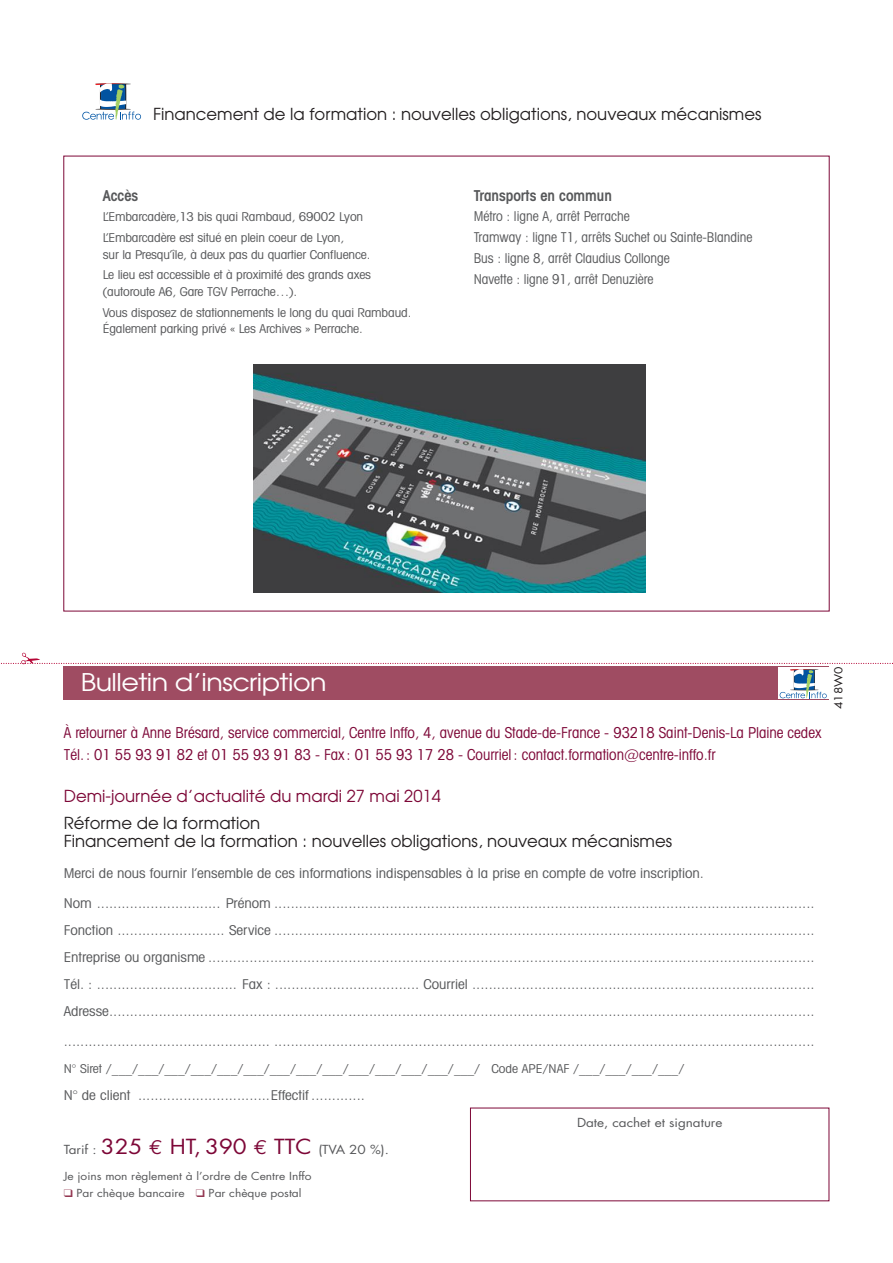
<style>
.page{position:relative;width:893px;height:1263px;background:#fff}
.page>*{position:absolute;margin:0;border:0;box-sizing:border-box;transform-origin:0 0}
.t1{font:24.3px "Avant Garde";letter-spacing:-.02em;color:#fff;scale:1.11 1}
.Titre_session{font:16.5px/18px "Avant Garde";color:#231f20}
.Titre_session-2{font:16.5px "Avant Garde";color:#7d0737}
.texte_programme{font:condensed 15px "Avant Garde IT Cby BT";color:#7d0737}
.t2{font:600 condensed 15px "Avant Garde IT Cby BT";color:#57585a}
.texte_programme-2{font:condensed 13.5px "Avant Garde IT Cby BT";color:#57585a;scale:1.11 1}
.texte_programme-3{font:condensed 13.5px "Avant Garde IT Cby BT";color:#57585a}
.texte_programme-4{font:condensed 12.15px/16.5px "Avant Garde IT Cby BT";letter-spacing:-.01em;color:#57585a;scale:1.11 1}
.texte_programme-5{font:12.15px "Futura";color:#57585a;scale:1.11 1}
.texte_programme-6{font:10.8px "Futura";color:#57585a;scale:1.11 1}
.texte_programme-7{font:10.8px "Futura";color:#231f20;scale:1.11 1}
.s1{font-size:20.25px;color:#7d0737}
.s2{font-family:"Euro Mono";font-size:20.25px;color:#7d0737}
.s3{color:#943852}
</style>
<div class="page">
<div style="left:64px;top:666px;width:765px;height:33px;background:#9f4c62"></div>
<svg style="left:778px;top:698px;width:50px;height:1px"></svg>
<svg style="left:1px;top:653px;width:892px;height:45px"></svg>
<svg style="left:82px;top:83px;width:59px;height:37px"></svg>
<img style="left:253px;top:364px;width:392px;height:228px">
<p class="Titre_session" style="left:153px;top:105px;width:610px">Financement de la formation : nouvelles obligations, nouveaux mécanismes</p>
<p class="t2" style="left:103px;top:186px;width:37px">Accès</p>
<p class="texte_programme-4" style="left:103px;top:209px;width:236px">L’Embarcadère,13 bis quai Rambaud, 69002 Lyon</p>
<p class="texte_programme-4" style="left:103px;top:230px;width:243px">L’Embarcadère est situé en plein coeur de Lyon,<br>sur la Presqu’île, à deux pas du quartier Confluence.</p>
<p class="texte_programme-4" style="left:103px;top:267px;width:243px">Le lieu est accessible et à proximité des grands axes (autoroute A6, Gare TGV Perrache…).</p>
<p class="texte_programme-4" style="left:103px;top:304px;width:279px">Vous disposez de stationnements le long du quai Rambaud.<br>Également parking privé « Les Archives » Perrache.</p>
<p class="t2" style="left:474px;top:186px;width:140px">Transports en commun</p>
<p class="texte_programme-3" style="left:474px;top:208px;width:157px">Métro : ligne A, arrêt Perrache</p>
<p class="texte_programme-3" style="left:474px;top:229px;width:280px">Tramway : ligne T1, arrêts Suchet ou Sainte-Blandine</p>
<p class="texte_programme-3" style="left:474px;top:250px;width:198px">Bus : ligne 8, arrêt Claudius Collonge</p>
<p class="texte_programme-3" style="left:474px;top:271px;width:181px">Navette : ligne 91, arrêt Denuzière</p>
<p class="t1" style="left:81px;top:667px;width:223px">Bulletin d’inscription</p>
<p class="texte_programme-7" style="left:831px;top:709px;width:40px;rotate:-90deg">418W0</p>
<p class="texte_programme" style="left:64px;top:723px;width:759px">À retourner à Anne Brésard, service commercial, Centre Inffo, 4, avenue du Stade-de-France - 93218 Saint-Denis-La Plaine cedex</p>
<p class="texte_programme" style="left:64px;top:745px;width:653px">Tél.: 01 55 93 91 82 et 01 55 93 91 83 - Fax : 01 55 93 17 28 - Courriel: contact.formation@centre-inffo.fr</p>
<p class="Titre_session-2" style="left:64px;top:786px;width:378px">Demi-journée d’actualité du mardi 27 mai 2014</p>
<p class="Titre_session" style="left:64px;top:813px;width:610px">Réforme de la formation<br>Financement de la formation : nouvelles obligations, nouveaux mécanismes</p>
<p class="texte_programme-2" style="left:64px;top:864px;width:578px">Merci de nous fournir l’ensemble de ces informations indispensables à la prise en compte de votre inscription.</p>
<p class="texte_programme-2" style="left:64px;top:894px;width:678px">Nom .............................. Prénom ...................................................................................................................................</p>
<p class="texte_programme-2" style="left:64px;top:921px;width:678px">Fonction .......................... Service ...................................................................................................................................</p>
<p class="texte_programme-2" style="left:64px;top:948px;width:678px">Entreprise ou organisme ...................................................................................................................................................</p>
<p class="texte_programme-2" style="left:64px;top:975px;width:678px">Tél. : .................................. Fax : ................................... Courriel ...................................................................................</p>
<p class="texte_programme-2" style="left:64px;top:1002px;width:678px">Adresse...........................................................................................................................................................................</p>
<p class="texte_programme-2" style="left:64px;top:1032px;width:678px">.................................................. ...................................................................................................................................</p>
<p class="texte_programme-4" style="left:64px;top:1060px;width:561px">N° Siret /___/___/___/___/___/___/___/___/___/___/___/___/___/___/ Code APE/NAF /___/___/___/___/</p>
<p class="texte_programme-2" style="left:64px;top:1086px;width:273px">N° de client ................................Effectif .............</p>
<p class="texte_programme-5" style="left:64px;top:1141px;width:294px">Tarif : <span class="s1">325</span> <span class="s2">e</span> <span class="s1">HT, 390</span> <span class="s2">e</span> <span class="s1">TTC</span> (TVA 20 %).</p>
<p class="texte_programme-6" style="left:64px;top:1169px;width:225px">Je joins mon règlement à l’ordre de Centre Inffo</p>
<p class="texte_programme-6" style="left:64px;top:1185px;width:216px"><span class="s3">❑</span> Par chèque bancaire <span class="s3">❑</span> Par chèque postal</p>
<p class="texte_programme-5" style="left:577px;top:1114px;width:133px">Date, cachet et signature</p>
</div>
